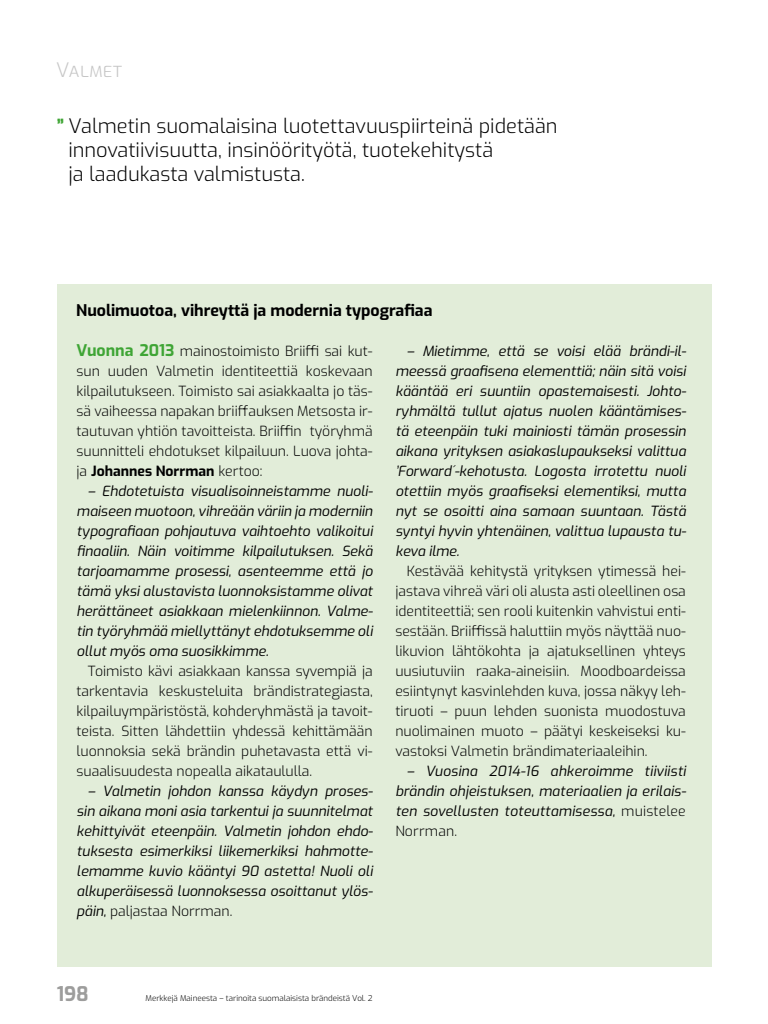
<style>
.page{position:relative;width:768px;height:1024px;background:#fff}
.page>*{position:absolute;margin:0;border:0;box-sizing:border-box;transform-origin:0 0}
.t1{font:300 20px/24px "Exo";color:#000}
.t2{font:300 20px "Exo";color:#c6c6c6}
.t3{font:700 20px "Exo";color:#9d9d9c}
.t4{font:700 16px "Exo";color:#000}
.t5{font:italic 14px/20px "Exo";color:#000;text-align:justify}
.t6{font:300 14px/20px "Exo";color:#000;text-align:justify}
.t7{font:300 8px "Exo";color:#000}
.s1{font-weight:700;font-size:19px;color:#3fa535}
.s2{font-weight:700;font-size:16px;color:#3fa535}
.s3{font-weight:700}
.s4{font-weight:300;font-style:normal}
</style>
<div class="page">
<div style="left:57px;top:284px;width:654px;height:683px;background:#e2edd9"></div>
<h1 class="t2" style="left:56px;top:55px;width:68px">Valmet</h1>
<h1 class="t1" style="left:68px;top:113px;width:491px;text-indent:-11px"><span class="s1">”</span> Valmetin suomalaisina luotettavuuspiirteinä pidetään innovatiivisuutta, insinöörityötä, tuotekehitystä<br>ja laadukasta valmistusta.</h1>
<p class="t4" style="left:76px;top:299px;width:358px">Nuolimuotoa, vihreyttä ja modernia typografiaa</p>
<p class="t6" style="left:77px;top:340px;width:298px"><span class="s2">Vuonna 2013</span> mainostoimisto Briiffi sai kut&shy;sun uuden Valmetin identiteettiä koskevaan kilpailutukseen. Toimisto sai asiakkaalta jo täs&shy;sä vaiheessa napakan briiffauksen Metsosta ir&shy;tautuvan yhtiön tavoitteista. Briiffin työryhmä suunnitteli ehdotukset kilpailuun. Luova johta&shy;ja <span class="s3">Johannes Norrman</span> kertoo:</p>
<p class="t5" style="left:77px;top:480px;width:298px;text-indent:11px">– Ehdotetuista visualisoinneistamme nuoli&shy;maiseen muotoon, vihreään väriin ja moderniin typografiaan pohjautuva vaihtoehto valikoitui finaaliin. Näin voitimme kilpailutuksen. Sekä tarjoamamme prosessi, asenteemme että jo tämä yksi alustavista luonnoksistamme olivat herättäneet asiakkaan mielenkiinnon. Valme&shy;tin työryhmää miellyttänyt ehdotuksemme oli ollut myös oma suosikkimme.</p>
<p class="t6" style="left:77px;top:660px;width:298px;text-indent:11px">Toimisto kävi asiakkaan kanssa syvempiä ja tarkentavia keskusteluita brändistrategiasta, kilpailuympäristöstä, kohderyhmästä ja tavoit&shy;teista. Sitten lähdettiin yhdessä kehittämään luonnoksia sekä brändin puhetavasta että vi&shy;suaalisuudesta nopealla aikataululla.</p>
<p class="t5" style="left:77px;top:780px;width:298px;text-indent:11px">– Valmetin johdon kanssa käydyn proses&shy;sin aikana moni asia tarkentui ja suunnitelmat kehittyivät eteenpäin. Valmetin johdon ehdo&shy;tuksesta esimerkiksi liikemerkiksi hahmotte&shy;lemamme kuvio kääntyi 90 astetta! Nuoli oli alkuperäisessä luonnoksessa osoittanut ylös&shy;päin, <span class="s4">paljastaa Norrman.</span></p>
<p class="t5" style="left:395px;top:340px;width:292px;text-indent:11px">– Mietimme, että se voisi elää brändi-il&shy;meessä graafisena elementtiä; näin sitä voisi kääntää eri suuntiin opastemaisesti. Johto&shy;ryhmältä tullut ajatus nuolen kääntämises&shy;tä eteenpäin tuki mainiosti tämän prosessin aikana yrityksen asiakaslupaukseksi valittua ’Forward´-kehotusta. Logosta irrotettu nuoli otettiin myös graafiseksi elementiksi, mutta nyt se osoitti aina samaan suuntaan. Tästä syntyi hyvin yhtenäinen, valittua lupausta tu&shy;keva ilme.</p>
<p class="t6" style="left:395px;top:561px;width:292px;text-indent:11px">Kestävää kehitystä yrityksen ytimessä hei&shy;jastava vihreä väri oli alusta asti oleellinen osa identiteettiä; sen rooli kuitenkin vahvistui enti&shy;sestään. Briiffissä haluttiin myös näyttää nuo&shy;likuvion lähtökohta ja ajatuksellinen yhteys uusiutuviin raaka-aineisiin. Moodboardeissa esiintynyt kasvinlehden kuva, jossa näkyy leh&shy;tiruoti – puun lehden suonista muodostuva nuolimainen muoto – päätyi keskeiseksi ku&shy;vastoksi Valmetin brändimateriaaleihin.</p>
<p class="t5" style="left:395px;top:760px;width:292px;text-indent:11px">– Vuosina 2014-16 ahkeroimme tiiviisti brändin ohjeistuksen, materiaalien ja erilais&shy;ten sovellusten toteuttamisessa, <span class="s4">muistelee Norrman.</span></p>
<h1 class="t3" style="left:57px;top:979px;width:34px">198</h1>
<p class="t7" style="left:146px;top:992px;width:229px">Merkkejä Maineesta – tarinoita suomalaisista brändeistä Vol. 2</p>
</div>
